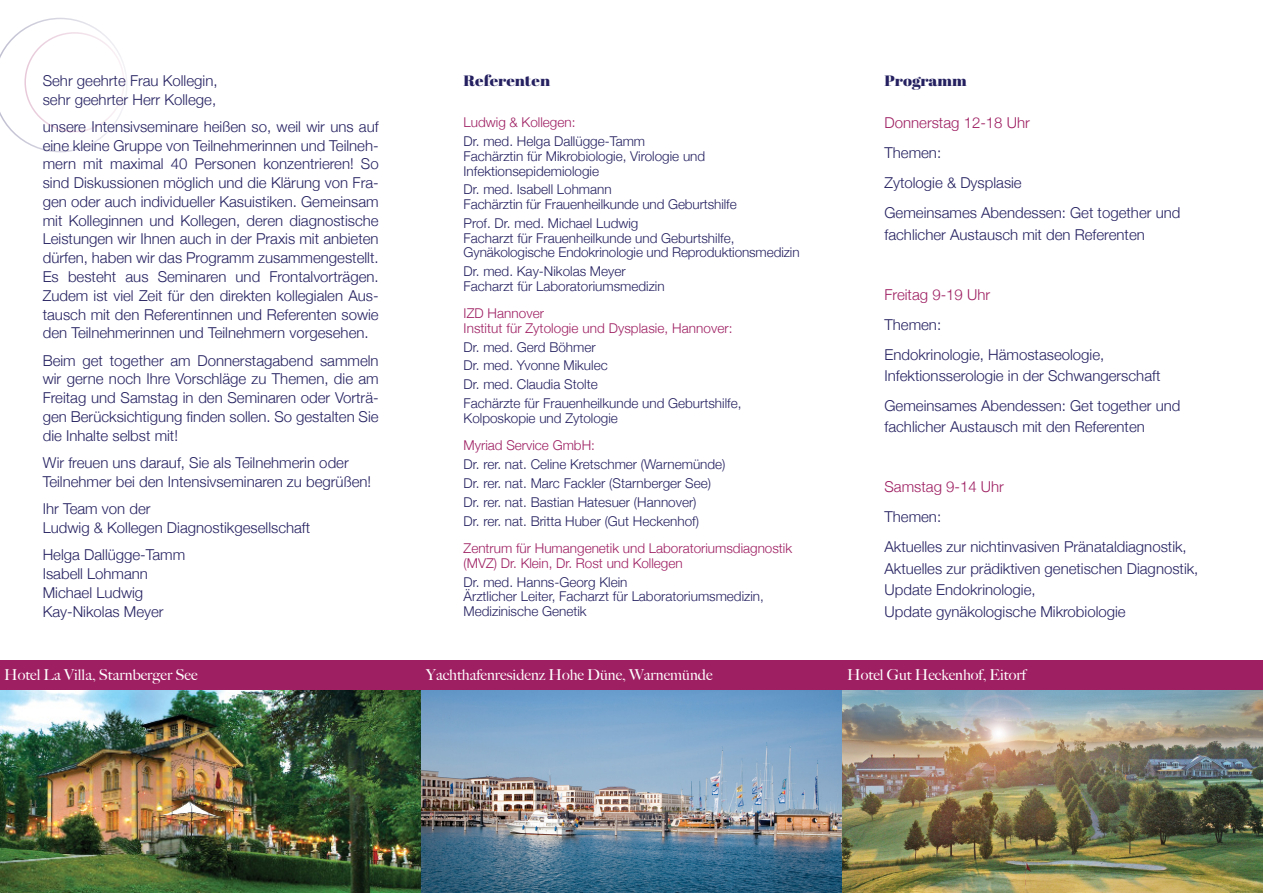
<style>
.page{position:relative;width:1263px;height:893px;background:#fff}
.page>*{position:absolute;margin:0;border:0;box-sizing:border-box;transform-origin:0 0}
.t1{font:300 15px/18.8px "Helvetica Neue";color:#252161}
.t2{font:500 15px "Big Caslon";color:#fff}
.t3{font:300 15px "Helvetica Neue";color:#9e1f62}
.t4{font:15px "Abril Fatface";color:#252161;scale:1.1 1}
.t5{font:300 13.5px/14.7px "Helvetica Neue";color:#252161}
.t6{font:300 13.5px/14.7px "Helvetica Neue";color:#9e1f62}
</style>
<div class="page">
<img style="left:842px;top:690px;width:421px;height:203px">
<img style="left:0;top:690px;width:842px;height:203px">
<div style="left:0;top:660px;width:1263px;height:30px;background:#9e1f62"></div>
<svg style="left:0;top:18px;width:127px;height:134px"></svg>
<p class="t1" style="left:43px;top:71px;width:176px">Sehr geehrte Frau Kollegin, sehr geehrter Herr Kollege,</p>
<p class="t1" style="left:43px;top:117px;width:337px;text-align:justify">unsere Intensivseminare heißen so, weil wir uns auf eine kleine Gruppe von Teilnehmerinnen und Teilneh&shy;mern mit maximal 40 Personen konzentrieren! So sind Diskussionen möglich und die Klärung von Fra&shy;gen oder auch individueller Kasuistiken. Gemeinsam mit Kolleginnen und Kollegen, deren diagnostische Leistungen wir Ihnen auch in der Praxis mit anbieten dürfen, haben wir das Programm zusammengestellt.<br>Es besteht aus Seminaren und Frontalvorträgen.<br>Zudem ist viel Zeit für den direkten kollegialen Aus&shy;tausch mit den Referentinnen und Referenten sowie den Teilnehmerinnen und Teilnehmern vorgesehen.</p>
<p class="t1" style="left:43px;top:351px;width:337px;text-align:justify">Beim get together am Donnerstagabend sammeln wir gerne noch Ihre Vorschläge zu Themen, die am Freitag und Samstag in den Seminaren oder Vorträ&shy;gen Berücksichtigung finden sollen. So gestalten Sie die Inhalte selbst mit!</p>
<p class="t1" style="left:43px;top:453px;width:330px">Wir freuen uns darauf, Sie als Teilnehmerin oder<br>Teilnehmer bei den Intensivseminaren zu begrüßen!</p>
<p class="t1" style="left:43px;top:499px;width:269px">Ihr Team von der<br>Ludwig &amp; Kollegen Diagnostikgesellschaft</p>
<p class="t1" style="left:43px;top:545px;width:144px">Helga Dallügge-Tamm<br>Isabell Lohmann<br>Michael Ludwig<br>Kay-Nikolas Meyer</p>
<p class="t4" style="left:464px;top:70px;width:80px">Referenten</p>
<p class="t6" style="left:464px;top:115px;width:113px">Ludwig &amp; Kollegen:</p>
<p class="t5" style="left:464px;top:134px;width:243px">Dr. med. Helga Dallügge-Tamm<br>Fachärztin für Mikrobiologie, Virologie und<br>Infektionsepidemiologie</p>
<p class="t5" style="left:464px;top:182px;width:275px">Dr. med. Isabell Lohmann<br>Fachärztin für Frauenheilkunde und Geburtshilfe</p>
<p class="t5" style="left:464px;top:215px;width:337px">Prof. Dr. med. Michael Ludwig<br>Facharzt für Frauenheilkunde und Geburtshilfe,<br>Gynäkologische Endokrinologie und Reproduktionsmedizin</p>
<p class="t5" style="left:464px;top:264px;width:203px">Dr. med. Kay-Nikolas Meyer<br>Facharzt für Laboratoriumsmedizin</p>
<p class="t6" style="left:464px;top:306px;width:270px">IZD Hannover<br>Institut für Zytologie und Dysplasie, Hannover:</p>
<p class="t5" style="left:464px;top:339px;width:134px">Dr. med. Gerd Böhmer</p>
<p class="t5" style="left:464px;top:358px;width:146px">Dr. med. Yvonne Mikulec</p>
<p class="t5" style="left:464px;top:377px;width:136px">Dr. med. Claudia Stolte</p>
<p class="t5" style="left:464px;top:396px;width:279px">Fachärzte für Frauenheilkunde und Geburtshilfe,<br>Kolposkopie und Zytologie</p>
<p class="t6" style="left:464px;top:438px;width:133px">Myriad Service GmbH:</p>
<p class="t5" style="left:464px;top:457px;width:263px">Dr. rer. nat. Celine Kretschmer (Warnemünde)</p>
<p class="t5" style="left:464px;top:475px;width:249px">Dr. rer. nat. Marc Fackler (Starnberger See)</p>
<p class="t5" style="left:464px;top:494px;width:234px">Dr. rer. nat. Bastian Hatesuer (Hannover)</p>
<p class="t5" style="left:464px;top:513px;width:237px">Dr. rer. nat. Britta Huber (Gut Heckenhof)</p>
<p class="t6" style="left:464px;top:541px;width:330px">Zentrum für Humangenetik und Laboratoriumsdiagnostik (MVZ) Dr. Klein, Dr. Rost und Kollegen</p>
<p class="t5" style="left:464px;top:574px;width:302px">Dr. med. Hanns-Georg Klein<br>Ärztlicher Leiter, Facharzt für Laboratoriumsmedizin,<br>Medizinische Genetik</p>
<p class="t4" style="left:884px;top:70px;width:76px">Programm</p>
<p class="t3" style="left:884px;top:114px;width:147px">Donnerstag 12-18 Uhr</p>
<p class="t1" style="left:884px;top:143px;width:58px">Themen:</p>
<p class="t1" style="left:884px;top:173px;width:139px">Zytologie &amp; Dysplasie</p>
<p class="t1" style="left:884px;top:202px;width:297px;line-height:21.5px">Gemeinsames Abendessen: Get together und fachlicher Austausch mit den Referenten</p>
<p class="t3" style="left:884px;top:285px;width:107px">Freitag 9-19 Uhr</p>
<p class="t1" style="left:884px;top:315px;width:58px">Themen:</p>
<p class="t1" style="left:884px;top:343px;width:277px;line-height:21.5px">Endokrinologie, Hämostaseologie,<br>Infektionsserologie in der Schwangerschaft</p>
<p class="t1" style="left:884px;top:395px;width:297px;line-height:21.5px">Gemeinsames Abendessen: Get together und fachlicher Austausch mit den Referenten</p>
<p class="t3" style="left:884px;top:478px;width:121px">Samstag 9-14 Uhr</p>
<p class="t1" style="left:884px;top:507px;width:58px">Themen:</p>
<p class="t1" style="left:884px;top:536px;width:315px;line-height:21.5px">Aktuelles zur nichtinvasiven Pränataldiagnostik, Aktuelles zur prädiktiven genetischen Diagnostik, Update Endokrinologie,<br>Update gynäkologische Mikrobiologie</p>
<p class="t2" style="left:4px;top:666px;width:195px">Hotel La Villa, Starnberger See</p>
<p class="t2" style="left:426px;top:666px;width:288px">Yachthafenresidenz Hohe Düne, Warnemünde</p>
<p class="t2" style="left:847px;top:666px;width:180px">Hotel Gut Heckenhof, Eitorf</p>
</div>
